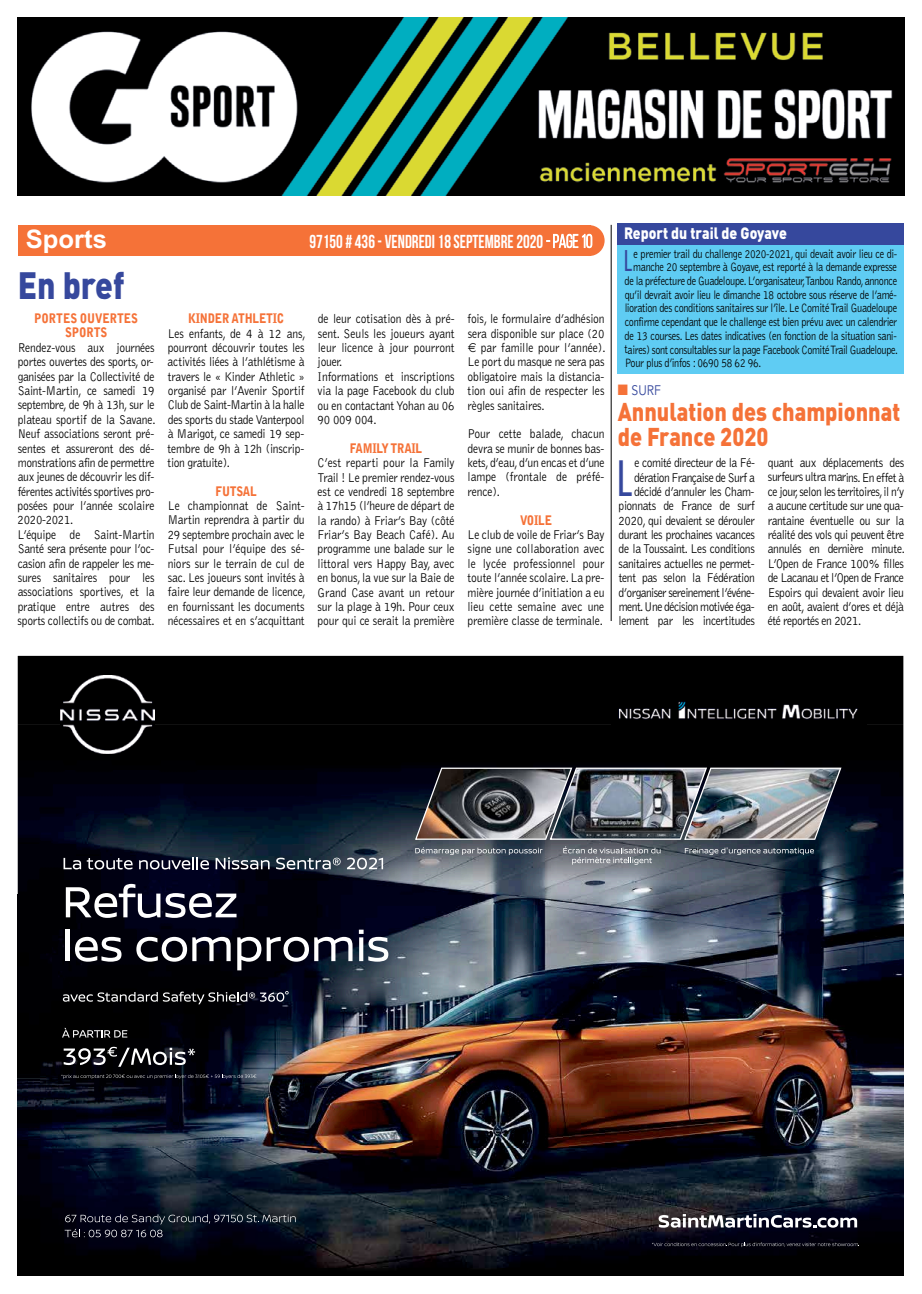
<style>
.page{position:relative;width:922px;height:1294px;background:#fff}
.page>*{position:absolute;margin:0;border:0;box-sizing:border-box;transform-origin:0 0}
.t1{font:47.38px "Futura";color:#36489d;scale:.9 1}
.t2{font:900 37.62px "DIN Pro";color:#36489d;scale:.85 1}
.t3{font:27.75px "Futura";color:#36489d;scale:.83 1}
.t4{font:700 25.62px "Arial";color:#fff}
.t5{font:900 25.5px/25.4px "DIN Pro";color:#f57238;scale:.85 1}
.t6{font:700 18.75px "Bebas Neue";color:#fff;scale:.9 1}
.t7{font:900 16.25px "DIN Pro";color:#fff;scale:.87 1}
.t8{font:13.75px "Avenir";color:#36489d;scale:.89 1}
.t9{font:300 13.12px/14.4px "Bell Gothic";letter-spacing:-.02em;color:#000;text-align:justify;scale:.88 1}
.t10{font:900 13.12px/14.4px "Bell Gothic";letter-spacing:-.025em;color:#f57238;text-align:center;scale:.85 1}
.t11{font:300 12.5px "Bell Gothic";letter-spacing:-.03em;color:#000;scale:.82 1}
.s1{font-weight:400}
.s2{color:#f57238}
</style>
<div class="page">
<div style="left:617px;top:223px;width:287px;height:150px;background:#5fccf3"></div>
<img style="left:18px;top:18px;width:885px;height:177px">
<div style="left:18px;top:225px;width:572px;height:31px;background:#f57238"></div>
<div style="left:573px;top:225px;width:31px;height:31px;background:#f57238;border-radius:50%"></div>
<svg style="left:546px;top:234px;width:46px;height:14px"></svg>
<img style="left:18px;top:724px;width:885px;height:551px">
<div style="left:18px;top:656px;width:885px;height:68px;background:#000"></div>
<svg style="left:63px;top:857px;width:18px;height:12px"></svg>
<svg style="left:87px;top:858px;width:45px;height:11px"></svg>
<svg style="left:139px;top:857px;width:70px;height:12px"></svg>
<svg style="left:215px;top:857px;width:54px;height:12px"></svg>
<svg style="left:276px;top:857px;width:64px;height:12px"></svg>
<svg style="left:347px;top:857px;width:36px;height:12px"></svg>
<svg style="left:66px;top:883px;width:170px;height:34px"></svg>
<hr style="left:66px;top:929px;width:4px;height:32px;background:#fff">
<svg style="left:75px;top:936px;width:46px;height:25px"></svg>
<svg style="left:136px;top:936px;width:94px;height:25px"></svg>
<svg style="left:237px;top:936px;width:115px;height:34px"></svg>
<svg style="left:359px;top:929px;width:29px;height:32px"></svg>
<img style="left:611px;top:680px;width:254px;height:57px">
<img style="left:18px;top:1275px;width:885px;height:1px">
<svg style="left:63px;top:991px;width:225px;height:13px;background:#393a3e"></svg>
<img style="left:415px;top:767px;width:426px;height:72px">
<svg style="left:415px;top:847px;width:127px;height:8px"></svg>
<svg style="left:563px;top:846px;width:97px;height:18px;background:#82868d"></svg>
<svg style="left:684px;top:847px;width:129px;height:8px"></svg>
<svg style="left:62px;top:1027px;width:65px;height:10px"></svg>
<svg style="left:64px;top:1046px;width:131px;height:20px"></svg>
<img style="left:61px;top:675px;width:93px;height:78px">
<svg style="left:658px;top:1213px;width:198px;height:14px"></svg>
<svg style="left:65px;top:1214px;width:230px;height:23px;background:#1c202f"></svg>
<svg style="left:651px;top:1242px;width:208px;height:4px"></svg>
<svg style="left:61px;top:1074px;width:195px;height:4px"></svg>
<hr style="left:610px;top:225px;width:1px;height:396px;background:#000">
<div style="left:617px;top:223px;width:287px;height:21px;background:#36489d"></div>
<h3 class="t4" style="left:26px;top:222px;width:83px">Sports</h3>
<h3 class="t6" style="left:309px;top:231px;width:316px">97150 # 436- VENDREDI18SEPTEMBRE2020 <span class="s1">-page 10</span></h3>
<h2 class="t2" style="left:18px;top:252px;width:127px">En bref</h2>
<p class="t10" style="left:34px;top:311px;width:124px">PORTES OUVERTES<br>SPORTS</p>
<p class="t9" style="left:18px;top:340px;width:158px;text-align:left">Rendez-vous aux journées portes ouvertes des sports, or&shy;ganisées par la Collectivité de<br>Saint-Martin, ce samedi 19 septembre, de 9h à 13h, sur le plateau sportif de la Savane.<br>Neuf associations seront pré&shy;sentes et assureront des dé&shy;monstrations afin de permettre aux jeunes de découvrir les dif&shy;férentes activités sportives pro&shy;posées pour l’année scolaire<br>2020-2021.<br>L’équipe de Saint-Martin<br>Santé sera présente pour l’oc&shy;casion afin de rappeler les me&shy;sures sanitaires pour les associations sportives, et la pratique entre autres des sports collectifs ou de combat.</p>
<p class="t10" style="left:188px;top:311px;width:115px">KINDER ATHLETIC</p>
<p class="t9" style="left:168px;top:326px;width:158px">Les enfants, de 4 à 12 ans, pourront découvrir toutes les activités liées à l’athlétisme à travers le « Kinder Athletic » organisé par l’Avenir Sportif Club de Saint-Martin à la halle des sports du stade Vanterpool à Marigot, ce samedi 19 sep&shy;tembre de 9h à 12h (inscrip&shy;tion gratuite).</p>
<p class="t10" style="left:215px;top:484px;width:50px">FUTSAL</p>
<p class="t9" style="left:168px;top:499px;width:158px">Le championnat de Saint-Martin reprendra à partir du 29 septembre prochain avec le Futsal pour l’équipe des sé&shy;niors sur le terrain de cul de sac. Les joueurs sont invités à faire leur demande de licence, en fournissant les documents nécessaires et en s’acquittant</p>
<p class="t9" style="left:317px;top:312px;width:157px;text-align:left">de leur cotisation dès à pré&shy;sent. Seuls les joueurs ayant leur licence à jour pourront jouer.<br>Informations et inscriptions via la page Facebook du club ou en contactant Yohan au 06<br>90 009 004.</p>
<p class="t10" style="left:350px;top:441px;width:87px">FAMILY TRAIL</p>
<p class="t9" style="left:317px;top:456px;width:157px">C’est reparti pour la Family Trail ! Le premier rendez-vous est ce vendredi 18 septembre à 17h15 (l’heure de départ de la rando) à Friar’s Bay (côté Friar’s Bay Beach Café). Au programme une balade sur le littoral vers Happy Bay, avec en bonus,la vue sur la Baie de Grand Case avant un retour sur la plage à 19h. Pour ceux pour qui ce serait la première</p>
<p class="t9" style="left:467px;top:312px;width:157px">fois, le formulaire d’adhésion</p>
<p class="t9" style="left:467px;top:326px;width:157px">sera disponible sur place (20</p>
<p class="t9" style="left:480px;top:341px;width:143px">par famille pour l’année).</p>
<p class="t9" style="left:467px;top:355px;width:157px">Le port du masque ne sera pas</p>
<p class="t9" style="left:467px;top:369px;width:157px">obligatoire mais la distancia-</p>
<p class="t9" style="left:467px;top:384px;width:157px">tion oui afin de respecter les</p>
<p class="t9" style="left:467px;top:398px;width:89px">règles sanitaires.</p>
<p class="t9" style="left:467px;top:427px;width:157px">Pour cette balade, chacun devra se munir de bonnes bas&shy;kets,d’eau,d’un encas et d’une lampe (frontale de préfé&shy;rence).</p>
<p class="t10" style="left:520px;top:513px;width:39px">VOILE</p>
<p class="t9" style="left:467px;top:528px;width:157px">Le club de voile de Friar’s Bay signe une collaboration avec le lycée professionnel pour toute l’année scolaire.La pre&shy;mière journée d’initiation a eu lieu cette semaine avec une première classe de terminale.</p>
<p class="t7" style="left:624px;top:219px;width:189px">Report du trail de Goyave</p>
<h3 class="t3" style="left:623px;top:243px;width:12px">L</h3>
<p class="t11" style="left:633px;top:247px;width:323px">e premier trail du challenge 2020-2021, qui devait avoir lieu ce di-</p>
<p class="t11" style="left:633px;top:260px;width:323px">manche 20 septembre à Goyave, est reporté à la demande expresse</p>
<p class="t11" style="left:624px;top:274px;width:334px">de la préfecture de Guadeloupe.L’organisateur,Tanbou Rando,annonce</p>
<p class="t11" style="left:624px;top:288px;width:333px">qu’il devrait avoir lieu le dimanche 18 octobre sous réserve de l’amé-</p>
<p class="t11" style="left:624px;top:301px;width:334px">lioration des conditions sanitaires sur l’île.Le ComitéTrail Guadeloupe</p>
<p class="t11" style="left:624px;top:315px;width:334px">confirme cependant que le challenge est bien prévu avec un calendrier</p>
<p class="t11" style="left:624px;top:329px;width:333px">de 13 courses. Les dates indicatives (en fonction de la situation sani-</p>
<p class="t11" style="left:624px;top:343px;width:335px">taires) sont consultables sur la page Facebook ComitéTrail Guadeloupe.</p>
<p class="t11" style="left:624px;top:356px;width:168px">Pour plus d’infos : 0690 58 62 96.</p>
<h3 class="t5" style="left:617px;top:395px;width:334px">Annulation des championnat de France 2020</h3>
<p class="t8" style="left:617px;top:382px;width:50px"><span class="s2">■</span> SURF</p>
<p class="t9" style="left:618px;top:456px;width:156px;text-align:right">e comité directeur de la Fé&shy;dération Française de Surf a décidé d’annuler les Cham&shy;pionnats de France de surf<br>2020, qui devaient se dérouler durant les prochaines vacances de la Toussaint. Les conditions sanitaires actuelles ne permet&shy;tent pas selon la Fédération d’organiser sereinement l’événe&shy;ment.Une décision motivée éga&shy;lement par les incertitudes</p>
<p class="t9" style="left:767px;top:456px;width:157px">quant aux déplacements des surfeurs ultra marins.En effet à ce jour,selon les territoires,il n’y a aucune certitude sur une qua&shy;rantaine éventuelle ou sur la réalité des vols qui peuvent être annulés en dernière minute.<br>L’Open de France 100% filles de Lacanau et l’Open de France Espoirs qui devaient avoir lieu en août, avaient d’ores et déjà été reportés en 2021.</p>
<h1 class="t1" style="left:616px;top:448px;width:19px">L</h1>
</div>
